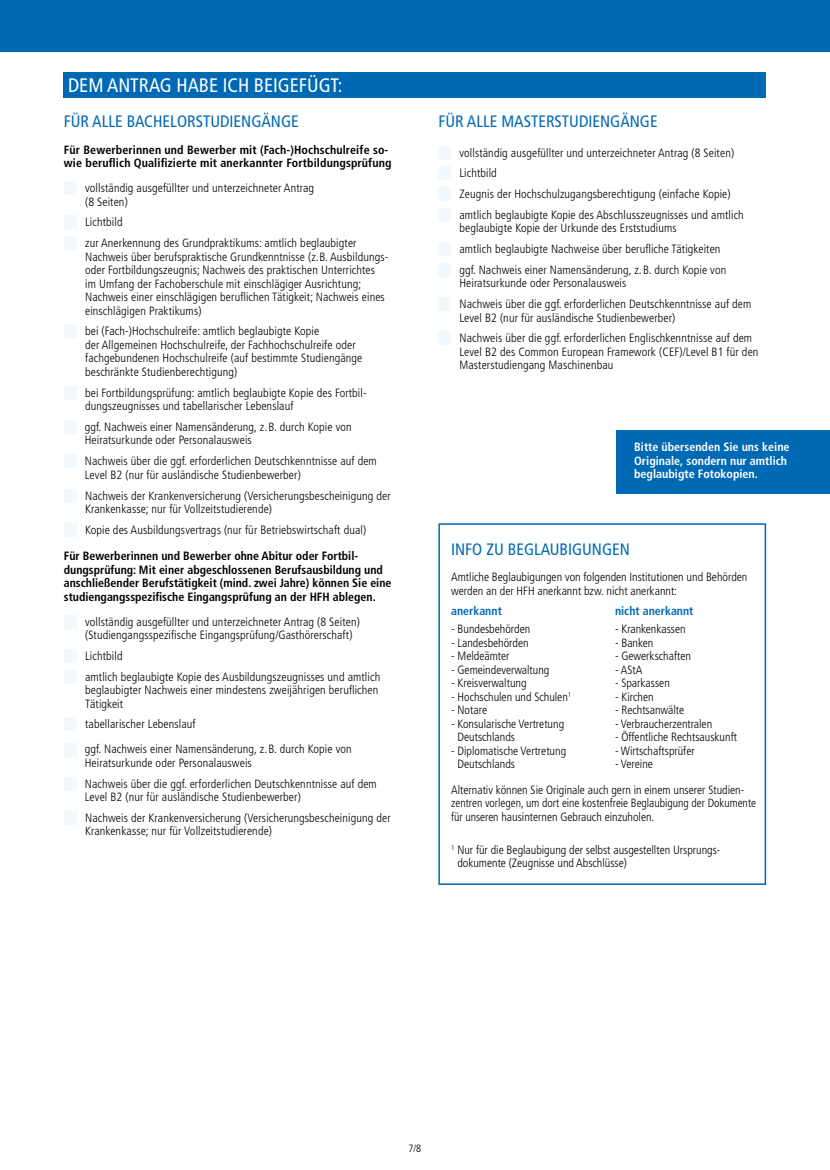
<style>
.page{position:relative;width:830px;height:1170px;background:#fff}
.page>*{position:absolute;margin:0;border:0;box-sizing:border-box;transform-origin:0 0}
.t1{font:condensed 19.5px "Frutiger LT Std";color:#fff}
.t2{font:condensed 16.5px "Frutiger LT Std";color:#0069b4}
.t3{font:300 condensed 12px/13.5px "Frutiger LT Std";letter-spacing:.01em;color:#000}
.t4{font:700 condensed 12px/13.5px "Frutiger LT Std";color:#000}
.t5{font:700 condensed 12px/13.5px "Frutiger LT Std";color:#fff}
.t6{font:700 condensed 12px "Frutiger LT Std";color:#0069b4}
.t7{font:300 condensed 10.5px "Frutiger LT Std";color:#000}
</style>
<div class="page">
<div style="left:0;top:0;width:829px;height:51px;background:#0069b4"></div>
<div style="left:64px;top:181px;width:13px;height:14px;background:#f2f8fb"></div>
<div style="left:64px;top:215px;width:13px;height:14px;background:#f2f8fb"></div>
<div style="left:64px;top:236px;width:13px;height:14px;background:#f2f8fb"></div>
<div style="left:64px;top:324px;width:13px;height:14px;background:#f2f8fb"></div>
<div style="left:64px;top:386px;width:13px;height:13px;background:#f2f8fb"></div>
<div style="left:64px;top:420px;width:13px;height:14px;background:#f2f8fb"></div>
<div style="left:64px;top:454px;width:13px;height:14px;background:#f2f8fb"></div>
<div style="left:64px;top:488px;width:13px;height:14px;background:#f2f8fb"></div>
<div style="left:64px;top:523px;width:13px;height:13px;background:#f2f8fb"></div>
<div style="left:64px;top:614px;width:13px;height:14px;background:#f2f8fb"></div>
<div style="left:64px;top:649px;width:13px;height:13px;background:#f2f8fb"></div>
<div style="left:64px;top:669px;width:13px;height:14px;background:#f2f8fb"></div>
<div style="left:64px;top:717px;width:13px;height:14px;background:#f2f8fb"></div>
<div style="left:64px;top:742px;width:13px;height:14px;background:#f2f8fb"></div>
<div style="left:64px;top:776px;width:13px;height:14px;background:#f2f8fb"></div>
<div style="left:64px;top:811px;width:13px;height:13px;background:#f2f8fb"></div>
<div style="left:64px;top:72px;width:701px;height:26px;background:#0069b4"></div>
<div style="left:438px;top:146px;width:13px;height:13px;background:#f2f8fb"></div>
<div style="left:438px;top:166px;width:13px;height:14px;background:#f2f8fb"></div>
<div style="left:438px;top:187px;width:13px;height:14px;background:#f2f8fb"></div>
<div style="left:438px;top:208px;width:13px;height:14px;background:#f2f8fb"></div>
<div style="left:438px;top:242px;width:13px;height:14px;background:#f2f8fb"></div>
<div style="left:438px;top:263px;width:13px;height:14px;background:#f2f8fb"></div>
<div style="left:438px;top:297px;width:13px;height:14px;background:#f2f8fb"></div>
<div style="left:438px;top:331px;width:13px;height:14px;background:#f2f8fb"></div>
<div style="left:615px;top:429px;width:214px;height:64px;background:#0069b4"></div>
<div style="left:438px;top:523px;width:327px;height:361px;border:2px solid #0069b4"></div>
<h1 class="t1" style="left:68px;top:74px;width:276px">DEM ANTRAG HABE ICH BEIGEFÜGT:</h1>
<h2 class="t2" style="left:64px;top:112px;width:236px">FÜR ALLE BACHELORSTUDIENGÄNGE</h2>
<p class="t4" style="left:64px;top:143px;width:329px">Für Bewerberinnen und Bewerber mit (Fach-)Hochschulreife so&shy;wie beruflich Qualifizierte mit anerkannter Fortbildungsprüfung</p>
<p class="t3" style="left:85px;top:181px;width:230px">vollständig ausgefüllter und unterzeichneter Antrag (8 Seiten)</p>
<p class="t3" style="left:85px;top:212px;width:273px;line-height:20.7px">Lichtbild<br>zur Anerkennung des Grundpraktikums: amtlich beglaubigter</p>
<p class="t3" style="left:85px;top:250px;width:304px">Nachweis über berufspraktische Grundkenntnisse (z.B. Ausbildungs&shy;oder Fortbildungszeugnis; Nachweis des praktischen Unterrichtes im Umfang der Fachoberschule mit einschlägiger Ausrichtung; Nachweis einer einschlägigen beruflichen Tätigkeit; Nachweis eines einschlägigen Praktikums)</p>
<p class="t3" style="left:85px;top:324px;width:278px">bei (Fach-)Hochschulreife: amtlich beglaubigte Kopie<br>der Allgemeinen Hochschulreife, der Fachhochschulreife oder fachgebundenen Hochschulreife (auf bestimmte Studiengänge beschränkte Studienberechtigung)</p>
<p class="t3" style="left:85px;top:386px;width:283px">bei Fortbildungsprüfung: amtlich beglaubigte Kopie des Fortbil&shy;dungszeugnisses und tabellarischer Lebenslauf</p>
<p class="t3" style="left:85px;top:420px;width:268px">ggf. Nachweis einer Namensänderung, z.B. durch Kopie von<br>Heiratsurkunde oder Personalausweis</p>
<p class="t3" style="left:85px;top:454px;width:293px">Nachweis über die ggf. erforderlichen Deutschkenntnisse auf dem<br>Level B2 (nur für ausländische Studienbewerber)</p>
<p class="t3" style="left:85px;top:488px;width:307px">Nachweis der Krankenversicherung (Versicherungsbescheinigung der<br>Krankenkasse; nur für Vollzeitstudierende)</p>
<p class="t3" style="left:85px;top:523px;width:282px">Kopie des Ausbildungsvertrags (nur für Betriebswirtschaft dual)</p>
<p class="t4" style="left:64px;top:549px;width:329px">Für Bewerberinnen und Bewerber ohne Abitur oder Fortbil&shy;dungsprüfung: Mit einer abgeschlossenen Berufsausbildung und anschließender Berufstätigkeit (mind. zwei Jahre) können Sie eine studiengangsspezifische Eingangsprüfung an der HFH ablegen.</p>
<p class="t3" style="left:85px;top:614px;width:276px">vollständig ausgefüllter und unterzeichneter Antrag (8 Seiten) (Studiengangsspezifische Eingangsprüfung/Gasthörerschaft)</p>
<p class="t3" style="left:85px;top:645px;width:296px;line-height:20.7px">Lichtbild<br>amtlich beglaubigte Kopie des Ausbildungszeugnisses und amtlich</p>
<p class="t3" style="left:85px;top:683px;width:294px">beglaubigter Nachweis einer mindestens zweijährigen beruflichen<br>Tätigkeit</p>
<p class="t3" style="left:85px;top:711px;width:268px;line-height:25px">tabellarischer Lebenslauf<br>ggf. Nachweis einer Namensänderung, z.B. durch Kopie von</p>
<p class="t3" style="left:85px;top:752px;width:293px;line-height:20.7px">Heiratsurkunde oder Personalausweis<br>Nachweis über die ggf. erforderlichen Deutschkenntnisse auf dem</p>
<p class="t3" style="left:85px;top:786px;width:307px;line-height:20.7px">Level B2 (nur für ausländische Studienbewerber)<br>Nachweis der Krankenversicherung (Versicherungsbescheinigung der</p>
<p class="t3" style="left:85px;top:824px;width:188px">Krankenkasse; nur für Vollzeitstudierende)</p>
<h2 class="t2" style="left:438px;top:112px;width:221px">FÜR ALLE MASTERSTUDIENGÄNGE</h2>
<p class="t3" style="left:459px;top:142px;width:286px;line-height:20.7px">vollständig ausgefüllter und unterzeichneter Antrag (8 Seiten)<br>Lichtbild<br>Zeugnis der Hochschulzugangsberechtigung (einfache Kopie) amtlich beglaubigte Kopie des Abschlusszeugnisses und amtlich</p>
<p class="t3" style="left:459px;top:218px;width:268px;line-height:20.7px">beglaubigte Kopie der Urkunde des Erststudiums<br>amtlich beglaubigte Nachweise über berufliche Tätigkeiten ggf. Nachweis einer Namensänderung, z.B. durch Kopie von</p>
<p class="t3" style="left:459px;top:273px;width:293px;line-height:20.7px">Heiratsurkunde oder Personalausweis<br>Nachweis über die ggf. erforderlichen Deutschkenntnisse auf dem</p>
<p class="t3" style="left:459px;top:307px;width:294px;line-height:20.7px">Level B2 (nur für ausländische Studienbewerber)<br>Nachweis über die ggf. erforderlichen Englischkenntnisse auf dem</p>
<p class="t3" style="left:459px;top:345px;width:300px">Level B2 des Common European Framework (CEF)/Level B1 für den<br>Masterstudiengang Maschinenbau</p>
<p class="t5" style="left:634px;top:440px;width:157px">Bitte übersenden Sie uns keine<br>Originale, sondern nur amtlich beglaubigte Fotokopien.</p>
<h2 class="t2" style="left:451px;top:539px;width:180px">INFO ZU BEGLAUBIGUNGEN</h2>
<p class="t3" style="left:451px;top:570px;width:297px">Amtliche Beglaubigungen von folgenden Institutionen und Behörden werden an der HFH anerkannt bzw. nicht anerkannt:</p>
<p class="t6" style="left:451px;top:604px;width:52px">anerkannt</p>
<p class="t3" style="left:451px;top:622px;width:80px">- Bundesbehörden</p>
<p class="t3" style="left:451px;top:635px;width:79px">- Landesbehörden</p>
<p class="t3" style="left:451px;top:649px;width:60px">- Meldeämter</p>
<p class="t3" style="left:451px;top:662px;width:100px">- Gemeindeverwaltung</p>
<p class="t3" style="left:451px;top:676px;width:77px">- Kreisverwaltung</p>
<p class="t3" style="left:451px;top:689px;width:121px">- Hochschulen und Schulen<sup>1</sup></p>
<p class="t3" style="left:451px;top:703px;width:37px">- Notare</p>
<p class="t3" style="left:457px;top:716px;width:108px;text-indent:-6px">- Konsularische Vertretung<br>Deutschlands</p>
<p class="t3" style="left:457px;top:743px;width:110px;text-indent:-6px">- Diplomatische Vertretung<br>Deutschlands</p>
<p class="t6" style="left:614px;top:604px;width:80px">nicht anerkannt</p>
<p class="t3" style="left:614px;top:622px;width:72px">- Krankenkassen</p>
<p class="t3" style="left:614px;top:635px;width:40px">- Banken</p>
<p class="t3" style="left:614px;top:649px;width:77px">- Gewerkschaften</p>
<p class="t3" style="left:614px;top:662px;width:29px">- AStA</p>
<p class="t3" style="left:614px;top:676px;width:56px">- Sparkassen</p>
<p class="t3" style="left:614px;top:689px;width:40px">- Kirchen</p>
<p class="t3" style="left:614px;top:703px;width:71px">- Rechtsanwälte</p>
<p class="t3" style="left:614px;top:716px;width:99px">- Verbraucherzentralen</p>
<p class="t3" style="left:614px;top:730px;width:123px">- Öffentliche Rechtsauskunft</p>
<p class="t3" style="left:614px;top:743px;width:81px">- Wirtschaftsprüfer</p>
<p class="t3" style="left:614px;top:757px;width:39px">- Vereine</p>
<p class="t3" style="left:451px;top:783px;width:306px">Alternativ können Sie Originale auch gern in einem unserer Studien&shy;zentren vorlegen, um dort eine kostenfreie Beglaubigung der Dokumente für unseren hausinternen Gebrauch einzuholen.</p>
<p class="t3" style="left:457px;top:842px;width:264px;text-indent:-6px"><sup>1</sup> Nur für die Beglaubigung der selbst ausgestellten Ursprungs&shy;dokumente (Zeugnisse und Abschlüsse)</p>
<p class="t7" style="left:408px;top:1142px;width:14px">7/8</p>
</div>
